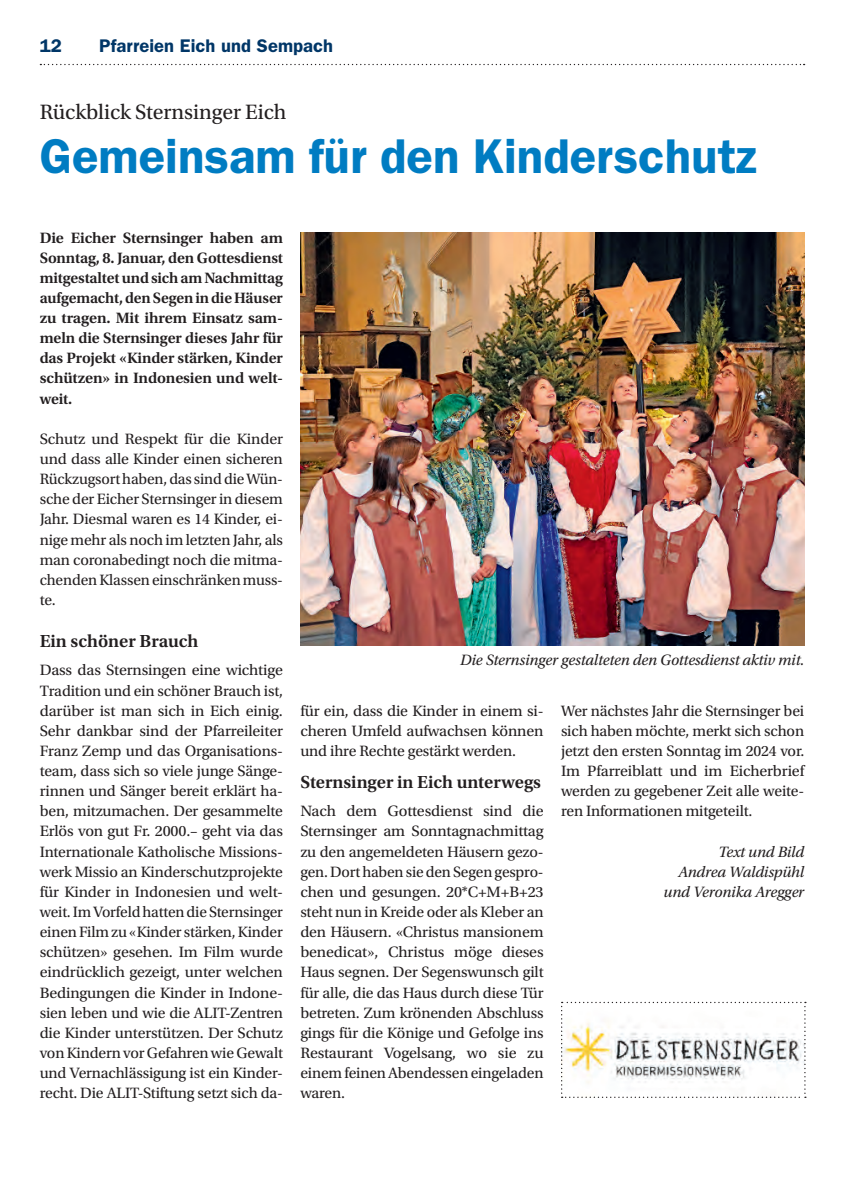
<style>
.page{position:relative;width:844px;height:1191px;background:#fff}
.page>*{position:absolute;margin:0;border:0;box-sizing:border-box;transform-origin:0 0}
.t1{font:600 49px "ITC Franklin Gothic Std";color:#007cc2}
.t2{font:21.88px "Utopia Std";color:#231f20}
.t3{font:600 18.38px "Utopia Std";color:#231f20}
.t4{font:600 18.38px "ITC Franklin Gothic Std";letter-spacing:.005em;color:#003667}
.t5{font:15.75px/20.1px "Utopia Std";letter-spacing:-.01em;color:#231f20;text-align:justify}
.t6{font:600 15.75px/20.1px "Utopia Std";letter-spacing:-.01em;color:#231f20;text-align:justify}
.t7{font:italic 15.75px/20.1px "Utopia Std";letter-spacing:-.01em;color:#231f20;text-align:right}
</style>
<div class="page">
<svg style="left:40px;top:64px;width:764px;height:1px"></svg>
<img style="left:300px;top:232px;width:504px;height:413px">
<svg style="left:561px;top:1001px;width:244px;height:97px"></svg>
<p class="t4" style="left:40px;top:35px;width:24px">12</p>
<p class="t4" style="left:99px;top:35px;width:235px">Pfarreien Eich und Sempach</p>
<h2 class="t2" style="left:40px;top:100px;width:248px">Rückblick Sternsinger Eich</h2>
<h1 class="t1" style="left:40px;top:127px;width:718px">Gemeinsam für den Kinderschutz</h1>
<p class="t6" style="left:40px;top:227px;width:245px">Die Eicher Sternsinger haben am Sonntag, 8. Januar, den Gottesdienst mitgestaltet und sich am Nachmittag aufgemacht, den Segen in die Häuser zu tragen. Mit ihrem Einsatz sam&shy;meln die Sternsinger dieses Jahr für das Projekt «Kinder stärken, Kinder schützen» in Indonesien und welt&shy;weit.</p>
<p class="t5" style="left:40px;top:429px;width:245px">Schutz und Respekt für die Kinder und dass alle Kinder einen sicheren Rückzugsort haben, das sind die Wün&shy;sche der Eicher Sternsinger in diesem Jahr. Diesmal waren es 14 Kinder, ei&shy;nige mehr als noch im letzten Jahr, als man coronabedingt noch die mitma&shy;chenden Klassen einschränken muss&shy;te.</p>
<p class="t3" style="left:40px;top:631px;width:160px">Ein schöner Brauch</p>
<p class="t5" style="left:40px;top:660px;width:245px">Dass das Sternsingen eine wichtige Tradition und ein schöner Brauch ist, darüber ist man sich in Eich einig.<br>Sehr dankbar sind der Pfarreileiter Franz Zemp und das Organisations&shy;team, dass sich so viele junge Sänge&shy;rinnen und Sänger bereit erklärt ha&shy;ben, mitzumachen. Der gesammelte Erlös von gut Fr. 2000.– geht via das Internationale Katholische Missions&shy;werk Missio an Kinderschutzprojekte für Kinder in Indonesien und welt&shy;weit. Im Vorfeld hatten die Sternsinger einen Film zu «Kinder stärken, Kinder schützen» gesehen. Im Film wurde eindrücklich gezeigt, unter welchen Bedingungen die Kinder in Indone&shy;sien leben und wie die ALIT-Zentren die Kinder unterstützen. Der Schutz von Kindern vor Gefahren wie Gewalt und Vernachlässigung ist ein Kinder&shy;recht. Die ALIT-Stiftung setzt sich da-</p>
<p class="t7" style="left:460px;top:650px;width:345px">Die Sternsinger gestalteten den Gottesdienst aktiv mit.</p>
<p class="t5" style="left:300px;top:700px;width:245px">für ein, dass die Kinder in einem si&shy;cheren Umfeld aufwachsen können und ihre Rechte gestärkt werden.</p>
<p class="t3" style="left:300px;top:771px;width:242px">Sternsinger in Eich unterwegs</p>
<p class="t5" style="left:300px;top:801px;width:245px">Nach dem Gottesdienst sind die Sternsinger am Sonntagnachmittag zu den angemeldeten Häusern gezo&shy;gen. Dort haben sie den Segen gespro&shy;chen und gesungen. 20*C+M+B+23 steht nun in Kreide oder als Kleber an den Häusern. «Christus mansionem benedicat», Christus möge dieses Haus segnen. Der Segenswunsch gilt für alle, die das Haus durch diese Tür betreten. Zum krönenden Abschluss gings für die Könige und Gefolge ins Restaurant Vogelsang, wo sie zu einem feinen Abendessen eingeladen waren.</p>
<p class="t5" style="left:561px;top:700px;width:245px">Wer nächstes Jahr die Sternsinger bei sich haben möchte, merkt sich schon jetzt den ersten Sonntag im 2024 vor.<br>Im Pfarreiblatt und im Eicherbrief werden zu gegebener Zeit alle weite&shy;ren Informationen mitgeteilt.</p>
<p class="t7" style="left:663px;top:841px;width:142px">Text und Bild<br>Andrea Waldispühl und Veronika Aregger</p>
</div>
